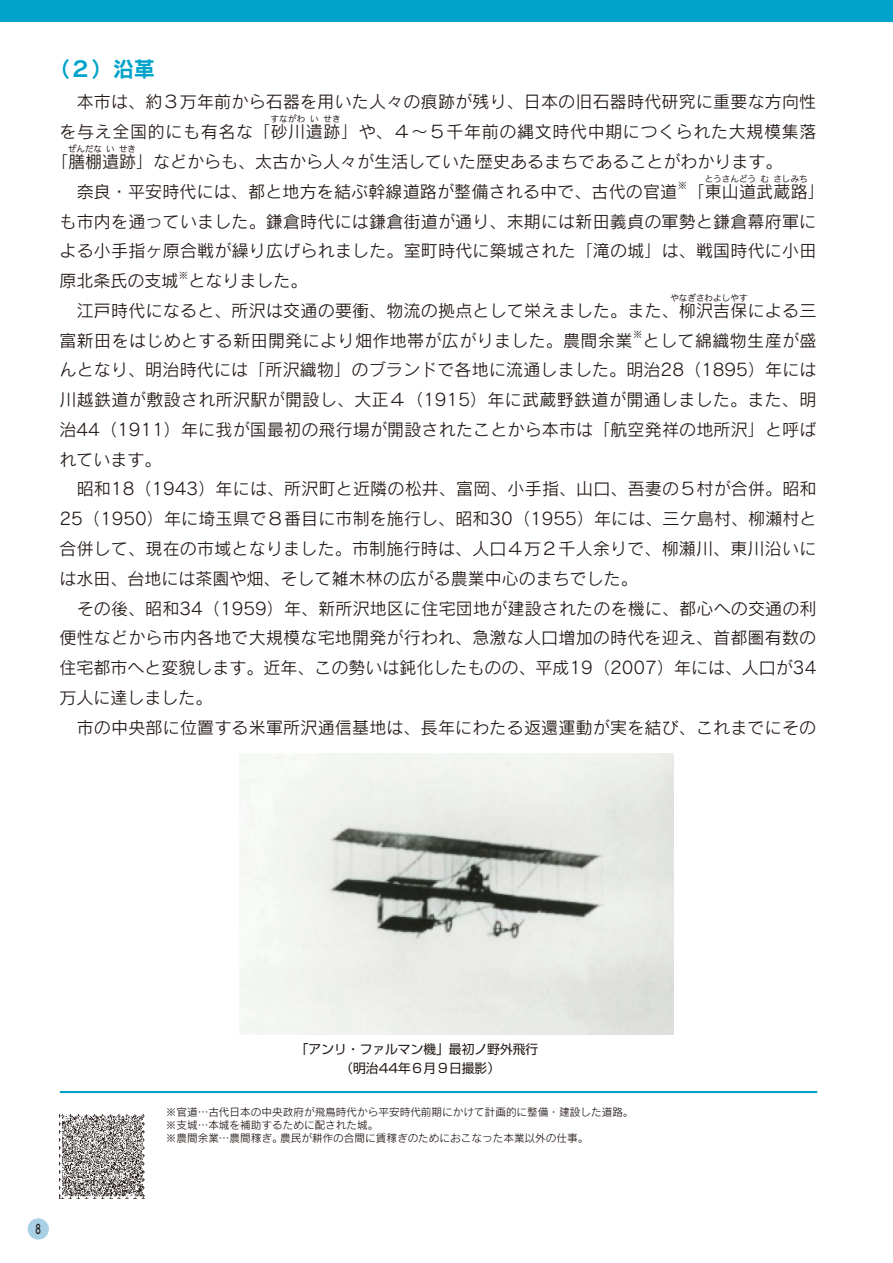
<style>
.page{position:relative;width:893px;height:1263px;background:#fff}
.page>*{position:absolute;margin:0;border:0;box-sizing:border-box;transform-origin:0 0}
.t1{font:21.3px "Rodin Pro B";color:#00a3ca}
.t2{font:16.95px/29.7px "Rodin Pro M";letter-spacing:.01em;color:#231916}
.t3{font:12.75px/19.2px "Shin Go Pro";color:#231916;text-align:center}
.t4{font:500 12.75px "UD Shin M Go Pr 6";color:#231916;scale:.65 1}
.t5{font:10.65px/12.8px "Rodin Pro M";color:#231916}
.t6{font:9.9px "Rodin Pro M";color:#231916}
.t7{font:8.55px "Rodin Pro M";color:#231916}
</style>
<div class="page">
<div style="left:0;top:0;width:892px;height:21px;background:#00a3ca"></div>
<hr style="left:61px;top:1091px;width:755px;height:2px;background:#00a3ca">
<img style="left:240px;top:753px;width:433px;height:281px">
<div style="left:28px;top:1218px;width:21px;height:21px;background:#a9d1e5;border-radius:50%"></div>
<img style="left:60px;top:1114px;width:84px;height:85px">
<p class="t1" style="left:49px;top:55px;width:108px">（２）沿革</p>
<p class="t2" style="left:60px;top:87px;width:758px">　本市は、約３万年前から石器を用いた人々の痕跡が残り、日本の旧石器時代研究に重要な方向性を与え全国的にも有名な「砂川遺跡」や、４〜５千年前の縄文時代中期につくられた大規模集落</p>
<p class="t7" style="left:271px;top:113px;width:36px">すながわ</p>
<p class="t7" style="left:310px;top:113px;width:10px">い</p>
<p class="t7" style="left:324px;top:113px;width:19px">せき</p>
<p class="t2" style="left:51px;top:146px;width:733px">「膳棚遺跡」などからも、太古から人々が生活していた歴史あるまちであることがわかります。</p>
<p class="t7" style="left:68px;top:143px;width:36px">ぜんだな</p>
<p class="t7" style="left:106px;top:143px;width:10px">い</p>
<p class="t7" style="left:119px;top:143px;width:19px">せき</p>
<p class="t2" style="left:60px;top:176px;width:619px">　奈良・平安時代には、都と地方を結ぶ幹線道路が整備される中で、古代の官道</p>
<p class="t6" style="left:678px;top:179px;width:11px">※</p>
<p class="t2" style="left:687px;top:176px;width:139px">「東山道武蔵路」</p>
<p class="t7" style="left:705px;top:173px;width:53px">とうさんどう</p>
<p class="t7" style="left:760px;top:173px;width:10px">む</p>
<p class="t7" style="left:773px;top:173px;width:36px">さしみち</p>
<p class="t2" style="left:60px;top:206px;width:758px;text-align:justify">も市内を通っていました。鎌倉時代には鎌倉街道が通り、末期には新田義貞の軍勢と鎌倉幕府軍による小手指ヶ原合戦が繰り広げられました。室町時代に築城された「滝の城」は、戦国時代に小田原北条氏の支城</p>
<p class="t6" style="left:179px;top:269px;width:11px">※</p>
<p class="t2" style="left:60px;top:265px;width:758px;text-indent:129px">となりました。<br>　江戸時代になると、所沢は交通の要衝、物流の拠点として栄えました。また、柳沢吉保による三</p>
<p class="t7" style="left:670px;top:292px;width:79px">やなぎさわよしやす</p>
<p class="t2" style="left:60px;top:325px;width:574px">富新田をはじめとする新田開発により畑作地帯が広がりました。農間余業</p>
<p class="t6" style="left:633px;top:328px;width:11px">※</p>
<p class="t2" style="left:60px;top:325px;width:759px;text-indent:583px">として綿織物生産が盛んとなり、明治時代には「所沢織物」のブランドで各地に流通しました。明治28（1895）年には川越鉄道が敷設され所沢駅が開設し、大正４（1915）年に武蔵野鉄道が開通しました。また、明治44（1911）年に我が国最初の飛行場が開設されたことから本市は「航空発祥の地所沢」と呼ばれています。<br>　昭和18（1943）年には、所沢町と近隣の松井、富岡、小手指、山口、吾妻の５村が合併。昭和25（1950）年に埼玉県で８番目に市制を施行し、昭和30（1955）年には、三ケ島村、柳瀬村と合併して、現在の市域となりました。市制施行時は、人口４万２千人余りで、柳瀬川、東川沿いには水田、台地には茶園や畑、そして雑木林の広がる農業中心のまちでした。<br>　その後、昭和34（1959）年、新所沢地区に住宅団地が建設されたのを機に、都心への交通の利便性などから市内各地で大規模な宅地開発が行われ、急激な人口増加の時代を迎え、首都圏有数の住宅都市へと変貌します。近年、この勢いは鈍化したものの、平成19（2007）年には、人口が34万人に達しました。<br>　市の中央部に位置する米軍所沢通信基地は、長年にわたる返還運動が実を結び、これまでにその</p>
<p class="t4" style="left:36px;top:1218px;width:10px">8</p>
<p class="t3" style="left:296px;top:1038px;width:244px">「アンリ・ファルマン機」最初ノ野外飛行（明治44年６月９日撮影）</p>
<p class="t5" style="left:166px;top:1105px;width:469px">※官道…古代日本の中央政府が飛鳥時代から平安時代前期にかけて計画的に整備・建設した道路。※支城…本城を補助するために配された城。<br>※農間余業…農間稼ぎ。農民が耕作の合間に賃稼ぎのためにおこなった本業以外の仕事。</p>
</div>
